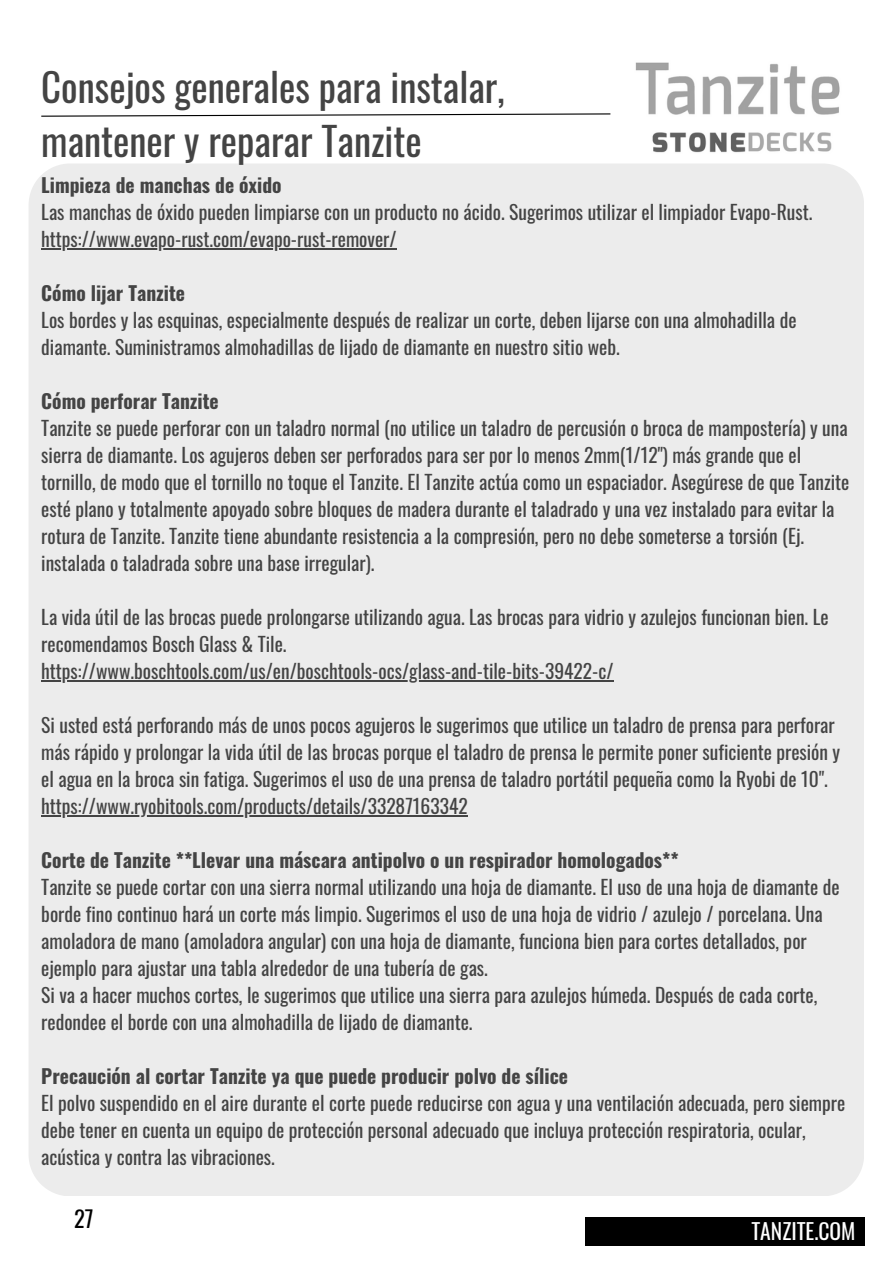
<style>
.page{position:relative;width:893px;height:1264px;background:#fff}
.page>*{position:absolute;margin:0;border:0;box-sizing:border-box;transform-origin:0 0}
.t1{font:38.85px/54px "Oswald";color:#444}
.t2{font:22.5px "Oswald";color:#000}
.t3{font:21.6px "Oswald";color:#fff}
.t4{font:19.5px/27px "Oswald";color:#444}
.t5{font:700 19.5px "Oswald";color:#444}
</style>
<div class="page">
<div style="left:585px;top:1217px;width:279px;height:28px;background:#000"></div>
<img style="left:635px;top:62px;width:205px;height:91px">
<svg style="left:41px;top:113px;width:570px;height:4px"></svg>
<div style="left:29px;top:164px;width:835px;height:1032px;background:#ececec"></div>
<hr style="left:41px;top:248px;width:356px;height:2px;background:#444">
<hr style="left:41px;top:680px;width:572px;height:1px;background:#444">
<hr style="left:41px;top:815px;width:426px;height:1px;background:#444">
<p class="t1" style="left:41px;top:59px;width:465px">Consejos generales para instalar, mantener y reparar Tanzite</p>
<p class="t5" style="left:41px;top:170px;width:242px">Limpieza de manchas de óxido</p>
<p class="t4" style="left:41px;top:198px;width:772px">Las manchas de óxido pueden limpiarse con un producto no ácido. Sugerimos utilizar el limpiador Evapo-Rust. https://www.evapo-rust.com/evapo-rust-remover/</p>
<p class="t5" style="left:41px;top:278px;width:145px">Cómo lijar Tanzite</p>
<p class="t4" style="left:41px;top:306px;width:756px">Los bordes y las esquinas, especialmente después de realizar un corte, deben lijarse con una almohadilla de diamante. Suministramos almohadillas de lijado de diamante en nuestro sitio web.</p>
<p class="t5" style="left:41px;top:386px;width:179px">Cómo perforar Tanzite</p>
<p class="t4" style="left:41px;top:414px;width:809px">Tanzite se puede perforar con un taladro normal (no utilice un taladro de percusión o broca de mampostería) y una sierra de diamante. Los agujeros deben ser perforados para ser por lo menos 2mm(1/12") más grande que el tornillo, de modo que el tornillo no toque el Tanzite. El Tanzite actúa como un espaciador. Asegúrese de que Tanzite esté plano y totalmente apoyado sobre bloques de madera durante el taladrado y una vez instalado para evitar la rotura de Tanzite. Tanzite tiene abundante resistencia a la compresión, pero no debe someterse a torsión (Ej. instalada o taladrada sobre una base irregular).</p>
<p class="t4" style="left:41px;top:603px;width:788px">La vida útil de las brocas puede prolongarse utilizando agua. Las brocas para vidrio y azulejos funcionan bien. Le recomendamos Bosch Glass &amp; Tile.</p>
<p class="t4" style="left:41px;top:657px;width:574px">https://www.boschtools.com/us/en/boschtools-ocs/glass-and-tile-bits-39422-c/</p>
<p class="t4" style="left:41px;top:711px;width:800px">Si usted está perforando más de unos pocos agujeros le sugerimos que utilice un taladro de prensa para perforar más rápido y prolongar la vida útil de las brocas porque el taladro de prensa le permite poner suficiente presión y el agua en la broca sin fatiga. Sugerimos el uso de una prensa de taladro portátil pequeña como la Ryobi de 10". https://www.ryobitools.com/products/details/33287163342</p>
<p class="t5" style="left:41px;top:845px;width:639px">Corte de Tanzite **Llevar una máscara antipolvo o un respirador homologados**</p>
<p class="t4" style="left:41px;top:872px;width:799px">Tanzite se puede cortar con una sierra normal utilizando una hoja de diamante. El uso de una hoja de diamante de borde fino continuo hará un corte más limpio. Sugerimos el uso de una hoja de vidrio / azulejo / porcelana. Una amoladora de mano (amoladora angular) con una hoja de diamante, funciona bien para cortes detallados, por ejemplo para ajustar una tabla alrededor de una tubería de gas.</p>
<p class="t4" style="left:41px;top:980px;width:777px">Si va a hacer muchos cortes, le sugerimos que utilice una sierra para azulejos húmeda. Después de cada corte, redondee el borde con una almohadilla de lijado de diamante.</p>
<p class="t5" style="left:41px;top:1060px;width:528px">Precaución al cortar Tanzite ya que puede producir polvo de sílice</p>
<p class="t4" style="left:41px;top:1088px;width:805px">El polvo suspendido en el aire durante el corte puede reducirse con agua y una ventilación adecuada, pero siempre debe tener en cuenta un equipo de protección personal adecuado que incluya protección respiratoria, ocular, acústica y contra las vibraciones.</p>
<p class="t2" style="left:74px;top:1201px;width:21px">27</p>
<p class="t3" style="left:751px;top:1213px;width:106px">TANZITE.COM</p>
</div>
